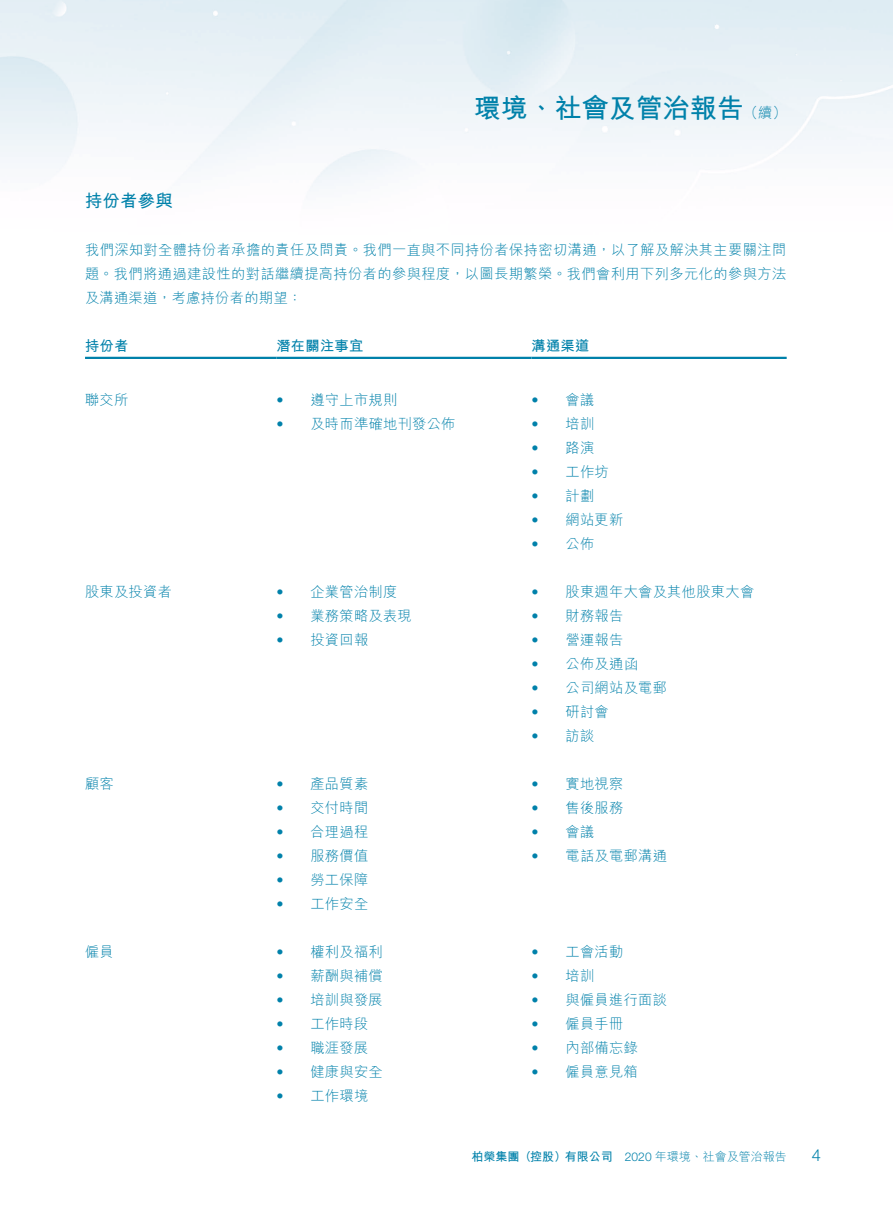
<style>
.page{position:relative;width:893px;height:1212px;background:#fff}
.page>*{position:absolute;margin:0;border:0;box-sizing:border-box;transform-origin:0 0}
.t1{font:700 27px "M Hei HK";color:#0081aa}
._01_H1{font:700 17.25px "M Hei HK";letter-spacing:.02em;color:#0081aa}
.t2{font:300 16.5px "Helvetica Neue LT Std";color:#0081aa}
._50_Table_txt{font:300 14.25px "M Hei HK";letter-spacing:.02em;color:#0081aa}
._00_txt{font:300 14.25px/24px "M Hei HK";letter-spacing:.03em;color:#0081aa;text-align:justify}
._50_Table_txt-2{font:700 14.25px "M Hei HK";letter-spacing:.02em;color:#0081aa}
.t3{font:700 12px "M Hei HK";color:#0081aa}
.s1{font-weight:300;font-size:14.25px}
.s2{font-family:"Helvetica Neue LT Std"}
.s3{font-family:"Helvetica Neue LT Std";font-weight:300}
.s4{font-weight:300}
</style>
<div class="page">
<hr style="left:85px;top:357px;width:191px;height:2px;background:#0081aa">
<hr style="left:276px;top:357px;width:255px;height:2px;background:#0081aa">
<hr style="left:531px;top:357px;width:256px;height:2px;background:#0081aa">
<h1 class="t1" style="left:474px;top:88px;width:314px">環境、社會及管治報告<span class="s1">（續）</span></h1>
<p class="_01_H1" style="left:85px;top:188px;width:89px">持份者參與</p>
<p class="_00_txt" style="left:85px;top:237px;width:703px">我們深知對全體持份者承擔的責任及問責。我們一直與不同持份者保持密切溝通，以了解及解決其主要關注問題。我們將通過建設性的對話繼續提高持份者的參與程度，以圖長期繁榮。我們會利用下列多元化的參與方法及溝通渠道，考慮持份者的期望：</p>
<p class="_50_Table_txt-2" style="left:85px;top:335px;width:45px">持份者</p>
<p class="_50_Table_txt-2" style="left:276px;top:335px;width:88px">潛在關注事宜</p>
<p class="_50_Table_txt-2" style="left:531px;top:335px;width:59px">溝通渠道</p>
<p class="_50_Table_txt" style="left:85px;top:393px;width:45px">聯交所</p>
<p class="_50_Table_txt" style="left:276px;top:393px;width:122px"><span class="s2">•</span> 遵守上市規則</p>
<p class="_50_Table_txt" style="left:276px;top:417px;width:181px"><span class="s2">•</span> 及時而準確地刊發公佈</p>
<p class="_50_Table_txt" style="left:85px;top:585px;width:88px">股東及投資者</p>
<p class="_50_Table_txt" style="left:276px;top:585px;width:122px"><span class="s2">•</span> 企業管治制度</p>
<p class="_50_Table_txt" style="left:276px;top:609px;width:137px"><span class="s2">•</span> 業務策略及表現</p>
<p class="_50_Table_txt" style="left:276px;top:633px;width:93px"><span class="s2">•</span> 投資回報</p>
<p class="_50_Table_txt" style="left:85px;top:777px;width:30px">顧客</p>
<p class="_50_Table_txt" style="left:276px;top:777px;width:93px"><span class="s2">•</span> 產品質素</p>
<p class="_50_Table_txt" style="left:276px;top:801px;width:93px"><span class="s2">•</span> 交付時間</p>
<p class="_50_Table_txt" style="left:276px;top:825px;width:93px"><span class="s2">•</span> 合理過程</p>
<p class="_50_Table_txt" style="left:276px;top:849px;width:93px"><span class="s2">•</span> 服務價值</p>
<p class="_50_Table_txt" style="left:276px;top:873px;width:93px"><span class="s2">•</span> 勞工保障</p>
<p class="_50_Table_txt" style="left:276px;top:897px;width:93px"><span class="s2">•</span> 工作安全</p>
<p class="_50_Table_txt" style="left:85px;top:945px;width:30px">僱員</p>
<p class="_50_Table_txt" style="left:276px;top:945px;width:108px"><span class="s2">•</span> 權利及福利</p>
<p class="_50_Table_txt" style="left:276px;top:969px;width:108px"><span class="s2">•</span> 薪酬與補償</p>
<p class="_50_Table_txt" style="left:276px;top:993px;width:108px"><span class="s2">•</span> 培訓與發展</p>
<p class="_50_Table_txt" style="left:276px;top:1017px;width:93px"><span class="s2">•</span> 工作時段</p>
<p class="_50_Table_txt" style="left:276px;top:1041px;width:93px"><span class="s2">•</span> 職涯發展</p>
<p class="_50_Table_txt" style="left:276px;top:1065px;width:108px"><span class="s2">•</span> 健康與安全</p>
<p class="_50_Table_txt" style="left:276px;top:1089px;width:93px"><span class="s2">•</span> 工作環境</p>
<p class="_50_Table_txt" style="left:531px;top:393px;width:64px"><span class="s2">•</span> 會議</p>
<p class="_50_Table_txt" style="left:531px;top:417px;width:64px"><span class="s2">•</span> 培訓</p>
<p class="_50_Table_txt" style="left:531px;top:441px;width:64px"><span class="s2">•</span> 路演</p>
<p class="_50_Table_txt" style="left:531px;top:465px;width:79px"><span class="s2">•</span> 工作坊</p>
<p class="_50_Table_txt" style="left:531px;top:489px;width:64px"><span class="s2">•</span> 計劃</p>
<p class="_50_Table_txt" style="left:531px;top:513px;width:93px"><span class="s2">•</span> 網站更新</p>
<p class="_50_Table_txt" style="left:531px;top:537px;width:64px"><span class="s2">•</span> 公佈</p>
<p class="_50_Table_txt" style="left:531px;top:585px;width:224px"><span class="s2">•</span> 股東週年大會及其他股東大會</p>
<p class="_50_Table_txt" style="left:531px;top:609px;width:93px"><span class="s2">•</span> 財務報告</p>
<p class="_50_Table_txt" style="left:531px;top:633px;width:93px"><span class="s2">•</span> 營運報告</p>
<p class="_50_Table_txt" style="left:531px;top:657px;width:108px"><span class="s2">•</span> 公佈及通函</p>
<p class="_50_Table_txt" style="left:531px;top:681px;width:137px"><span class="s2">•</span> 公司網站及電郵</p>
<p class="_50_Table_txt" style="left:531px;top:705px;width:79px"><span class="s2">•</span> 研討會</p>
<p class="_50_Table_txt" style="left:531px;top:729px;width:64px"><span class="s2">•</span> 訪談</p>
<p class="_50_Table_txt" style="left:531px;top:777px;width:93px"><span class="s2">•</span> 實地視察</p>
<p class="_50_Table_txt" style="left:531px;top:801px;width:93px"><span class="s2">•</span> 售後服務</p>
<p class="_50_Table_txt" style="left:531px;top:825px;width:64px"><span class="s2">•</span> 會議</p>
<p class="_50_Table_txt" style="left:531px;top:849px;width:137px"><span class="s2">•</span> 電話及電郵溝通</p>
<p class="_50_Table_txt" style="left:531px;top:945px;width:93px"><span class="s2">•</span> 工會活動</p>
<p class="_50_Table_txt" style="left:531px;top:969px;width:64px"><span class="s2">•</span> 培訓</p>
<p class="_50_Table_txt" style="left:531px;top:993px;width:137px"><span class="s2">•</span> 與僱員進行面談</p>
<p class="_50_Table_txt" style="left:531px;top:1017px;width:93px"><span class="s2">•</span> 僱員手冊</p>
<p class="_50_Table_txt" style="left:531px;top:1041px;width:108px"><span class="s2">•</span> 內部備忘錄</p>
<p class="_50_Table_txt" style="left:531px;top:1065px;width:108px"><span class="s2">•</span> 僱員意見箱</p>
<p class="t3" style="left:471px;top:1148px;width:317px">柏榮集團（控股）有限公司 <span class="s3">2020</span> <span class="s4">年環境、社會及管治報告</span></p>
<p class="t2" style="left:812px;top:1145px;width:11px">4</p>
</div>
